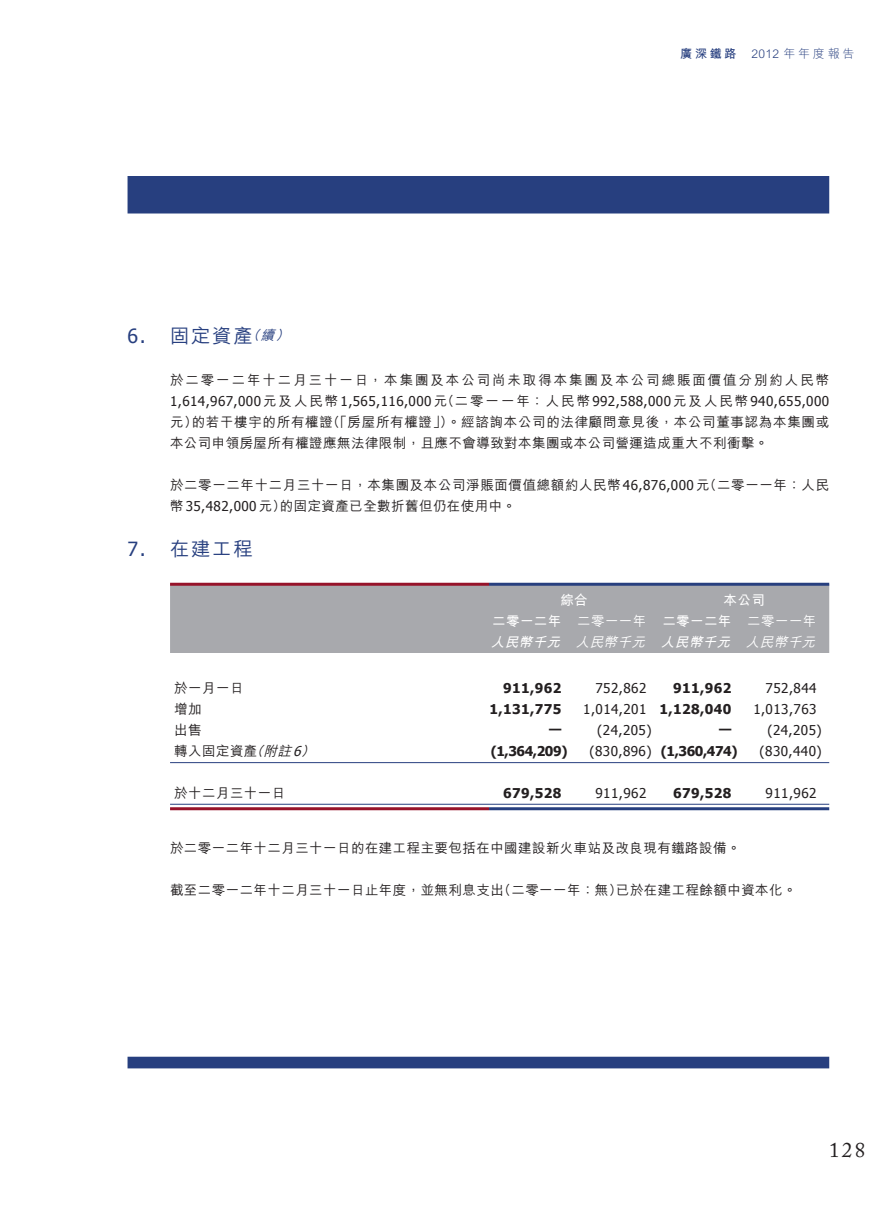
<style>
.page{position:relative;width:893px;height:1212px;background:#fff}
.page>*{position:absolute;margin:0;border:0;box-sizing:border-box;transform-origin:0 0}
.t1{font:21px "Adobe Caslon";color:#231f20}
.t2{font:19.5px "M Hei HK Medium E Ten B5 H";letter-spacing:.08em;color:#273f7f}
.t3{font:13.5px/21px "M Hei HK Medium E Ten B5 H";letter-spacing:.03em;color:#231f20}
.t4{font:13.5px "Tahoma";letter-spacing:.03em;color:#231f20}
.t5{font:700 13.5px "Tahoma";letter-spacing:.03em;color:#231f20}
.t6{font:13.5px/21px "M Hei HK Bold E Ten B5 H";letter-spacing:.03em;color:#fff}
.t7{font:13.5px "M Hei HK Medium E Ten B5 H";letter-spacing:.14em;color:#231f20}
.t8{font:12px "M Hei HK Light E Ten B5 H";letter-spacing:.23em;color:#273f7f}
.s1{font-family:"M Hei HK Bold E Ten B5 H"}
.s2{font-family:"Tahoma"}
.s3{font-style:italic;font-size:13.5px}
.s4{font-family:"M Hei HK Medium E Ten B5 H"}
.s5{font-style:italic}
.s6{font-family:"M Hei HK Medium E Ten B5 H";font-style:italic}
.s7{font-weight:700}
.s8{font-family:"Tahoma";font-style:italic}
.s9{font-weight:400}
</style>
<div class="page">
<div style="left:128px;top:1057px;width:701px;height:11px;background:#273f7f"></div>
<div style="left:127px;top:176px;width:702px;height:38px;background:#273f7f"></div>
<div style="left:170px;top:586px;width:659px;height:67px;background:#a8a9ad"></div>
<hr style="left:170px;top:804px;width:319px;height:1px;background:#273f7f">
<hr style="left:170px;top:807px;width:319px;height:3px;background:#96132a">
<hr style="left:489px;top:583px;width:340px;height:3px;background:#273f7f">
<hr style="left:170px;top:583px;width:319px;height:3px;background:#96132a">
<hr style="left:489px;top:804px;width:340px;height:1px;background:#273f7f">
<hr style="left:489px;top:807px;width:340px;height:3px;background:#273f7f">
<hr style="left:170px;top:762px;width:659px;height:1px;background:#273f7f">
<p class="t8" style="left:680px;top:49px;width:176px"><span class="s1">廣深鐵路　</span>2012 年年度報告</p>
<h2 class="t2" style="left:128px;top:328px;width:166px"><span class="s2">6.</span> 固定資產<span class="s3">（續）</span></h2>
<p class="t7" style="left:170px;top:375px;width:661px">於二零一二年十二月三十一日，本集團及本公司尚未取得本集團及本公司總賬面價值分別約人民幣</p>
<p class="t4" style="left:170px;top:392px;width:661px">1,614,967,000<span class="s4">元及人民幣</span>1,565,116,000<span class="s4">元（二零一一年：人民幣</span>992,588,000<span class="s4">元及人民幣</span>940,655,000</p>
<p class="t3" style="left:170px;top:413px;width:661px">元）的若干樓宇的所有權證（「房屋所有權證」）。經諮詢本公司的法律顧問意見後，本公司董事認為本集團或本公司申領房屋所有權證應無法律限制，且應不會導致對本集團或本公司營運造成重大不利衝擊。</p>
<p class="t3" style="left:170px;top:476px;width:661px">於二零一二年十二月三十一日，本集團及本公司淨賬面價值總額約人民幣<span class="s2">46,876,000</span>元（二零一一年：人民幣<span class="s2">35,482,000</span>元）的固定資產已全數折舊但仍在使用中。</p>
<h2 class="t2" style="left:128px;top:541px;width:127px"><span class="s2">7.</span> 在建工程</h2>
<p class="t6" style="left:560px;top:591px;width:29px">綜合</p>
<p class="t6" style="left:491px;top:591px;width:329px;text-indent:233px">本公司<br>二零一二年 <span class="s4">二零一一年</span> 二零一二年 <span class="s4">二零一一年</span><span class="s5">人民幣千元</span> <span class="s6">人民幣千元</span> <span class="s5">人民幣千元</span> <span class="s6">人民幣千元</span></p>
<p class="t3" style="left:174px;top:680px;width:71px">於一月一日</p>
<p class="t5" style="left:503px;top:680px;width:60px">911,962</p>
<p class="t4" style="left:595px;top:680px;width:52px">752,862</p>
<p class="t5" style="left:673px;top:680px;width:60px">911,962</p>
<p class="t4" style="left:765px;top:680px;width:52px">752,844</p>
<p class="t3" style="left:174px;top:701px;width:29px">增加</p>
<p class="t5" style="left:489px;top:701px;width:73px">1,131,775</p>
<p class="t4" style="left:583px;top:701px;width:150px">1,014,201 <span class="s7">1,128,040</span></p>
<p class="t4" style="left:753px;top:701px;width:65px">1,013,763</p>
<p class="t3" style="left:174px;top:722px;width:29px">出售</p>
<p class="t5" style="left:549px;top:720px;width:14px">—</p>
<p class="t4" style="left:597px;top:722px;width:56px">(24,205)</p>
<p class="t5" style="left:719px;top:720px;width:14px">—</p>
<p class="t4" style="left:767px;top:722px;width:56px">(24,205)</p>
<p class="t3" style="left:174px;top:743px;width:145px">轉入固定資產<span class="s5">（附註</span><span class="s8">6</span><span class="s5">）</span></p>
<p class="t5" style="left:491px;top:743px;width:78px">(1,364,209)</p>
<p class="t5" style="left:589px;top:743px;width:150px"><span class="s9">(830,896)</span> (1,360,474)</p>
<p class="t4" style="left:759px;top:743px;width:64px">(830,440)</p>
<p class="t3" style="left:174px;top:785px;width:112px">於十二月三十一日</p>
<p class="t5" style="left:503px;top:785px;width:60px">679,528</p>
<p class="t4" style="left:595px;top:785px;width:52px">911,962</p>
<p class="t5" style="left:673px;top:785px;width:60px">679,528</p>
<p class="t4" style="left:765px;top:785px;width:52px">911,962</p>
<p class="t3" style="left:170px;top:839px;width:572px">於二零一二年十二月三十一日的在建工程主要包括在中國建設新火車站及改良現有鐵路設備。</p>
<p class="t3" style="left:170px;top:881px;width:628px">截至二零一二年十二月三十一日止年度，並無利息支出（二零一一年：無）已於在建工程餘額中資本化。</p>
<h1 class="t1" style="left:829px;top:1141px;width:37px">128</h1>
</div>
